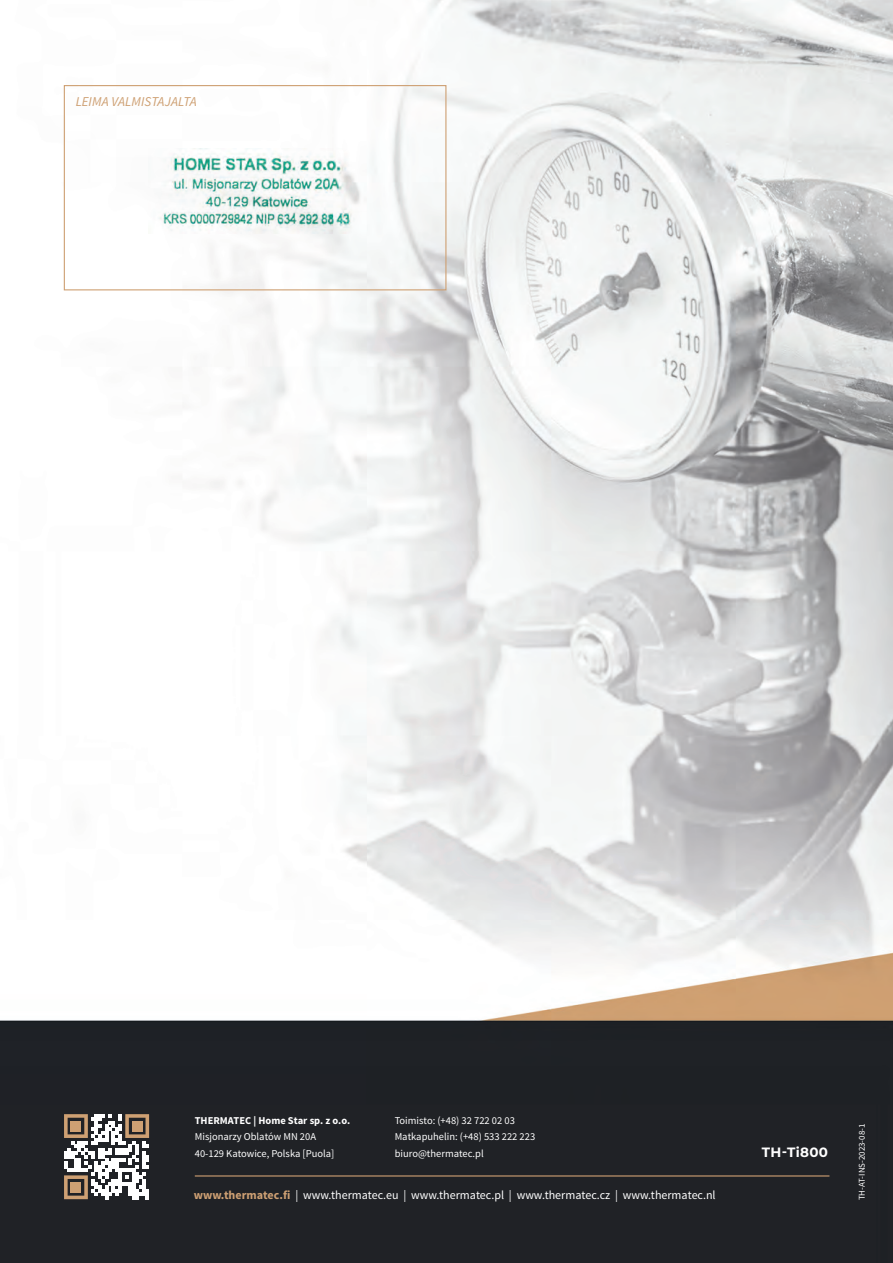
<style>
.page{position:relative;width:893px;height:1263px;background:#fff}
.page>*{position:absolute;margin:0;border:0;box-sizing:border-box;transform-origin:0 0}
.Paragraph_2{font:italic 13.5px "Source Sans Variable";letter-spacing:.005em;color:#cea073}
.t1{font:700 13.5px "Montserrat";letter-spacing:.025em;color:#fff}
.t2{font:12px "Source Sans Pro";color:#fff}
.t3{font:10.5px/16.5px "Source Sans Pro";color:#fff}
.t4{font:8.85px "Source Sans Pro";color:#fff}
.s1{font-weight:700}
.s2{font-weight:700;color:#cea073}
</style>
<div class="page">
<img style="left:0;top:0;width:893px;height:1263px">
<div style="left:64px;top:85px;width:382px;height:205px;border:1px solid #cea073"></div>
<img style="left:149px;top:149px;width:212px;height:85px">
<hr style="left:195px;top:1175px;width:634px;height:1px;background:#cea073">
<svg style="left:64px;top:1114px;width:85px;height:85px"></svg>
<p class="Paragraph_2" style="left:76px;top:93px;width:123px">LEIMA VALMISTAJALTA</p>
<p class="t3" style="left:195px;top:1112px;width:157px"><span class="s1">THERMATEC | Home Star sp. z o.o.<br></span>Misjonarzy Oblatów MN 20A<br>40-129 Katowice, Polska [Puola]</p>
<p class="t3" style="left:395px;top:1112px;width:122px">Toimisto: (+48) 32 722 02 03</p>
<p class="t3" style="left:395px;top:1128px;width:142px">Matkapuhelin: (+48) 533 222 223</p>
<p class="t3" style="left:395px;top:1145px;width:90px">biuro@thermatec.pl</p>
<p class="t2" style="left:194px;top:1188px;width:523px"><span class="s2">www.thermatec.fi</span> | www.thermatec.eu | www.thermatec.pl | www.thermatec.cz | www.thermatec.nl</p>
<p class="t1" style="left:762px;top:1142px;width:68px">TH-Ti800</p>
<p class="t4" style="left:856px;top:1200px;width:78px;rotate:-90deg">TH-AT-INS-2023-08-1</p>
</div>
